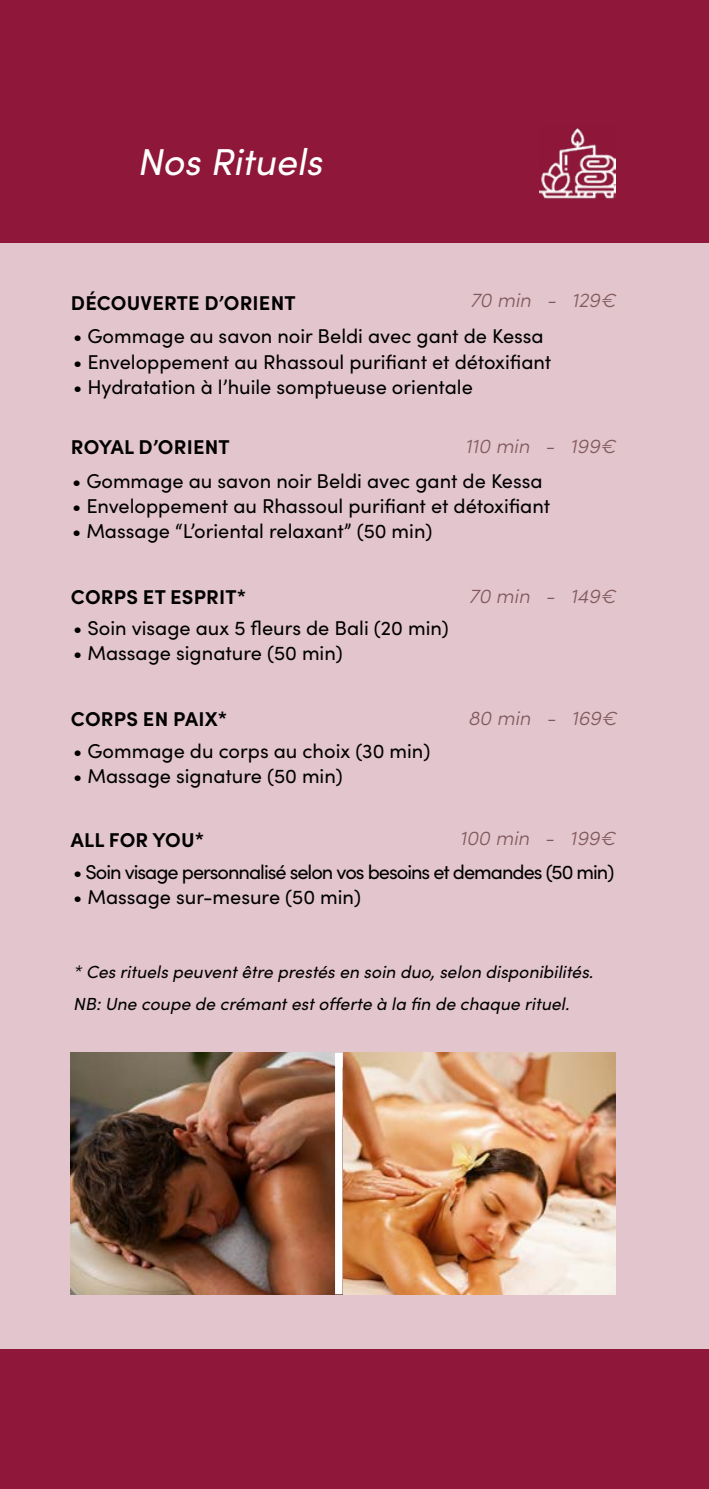
<style>
.page{position:relative;width:709px;height:1489px;background:#fff}
.page>*{position:absolute;margin:0;border:0;box-sizing:border-box;transform-origin:0 0}
.t1{font:italic 37.5px "Sofia Pro";color:#fff}
.t2{font:20px "Sofia Pro";color:#000}
.t3{font:700 20px "Sofia Pro";letter-spacing:.01em;color:#000}
.t4{font:20px "Sofia Pro";letter-spacing:-.05em;color:#000}
.t5{font:italic 300 20px "Sofia Pro";color:#7c6f67}
.t6{font:italic 17.5px/32px "Sofia Pro";color:#000}
</style>
<div class="page">
<div style="left:0;top:0;width:709px;height:1488px;background:#e3c5ce"></div>
<div style="left:0;top:0;width:709px;height:243px;background:#8f173a"></div>
<img style="left:540px;top:128px;width:75px;height:71px">
<img style="left:71px;top:1052px;width:544px;height:242px">
<div style="left:335px;top:1052px;width:7px;height:242px;background:#fff"></div>
<div style="left:0;top:1349px;width:709px;height:139px;background:#8f173a"></div>
<h1 class="t1" style="left:137px;top:134px;width:186px">Nos Rituels</h1>
<p class="t3" style="left:71px;top:287px;width:226px">DÉCOUVERTE D’ORIENT</p>
<p class="t5" style="left:470px;top:285px;width:147px">70 min - 129€</p>
<p class="t2" style="left:73px;top:322px;width:472px">• Gommage au savon noir Beldi avec gant de Kessa</p>
<p class="t2" style="left:73px;top:347px;width:479px">• Enveloppement au Rhassoul purifiant et détoxifiant</p>
<p class="t2" style="left:73px;top:372px;width:401px">• Hydratation à l’huile somptueuse orientale</p>
<p class="t3" style="left:71px;top:432px;width:160px">ROYAL D’ORIENT</p>
<p class="t5" style="left:465px;top:431px;width:152px">110 min - 199€</p>
<p class="t2" style="left:72px;top:466px;width:472px">• Gommage au savon noir Beldi avec gant de Kessa</p>
<p class="t2" style="left:72px;top:491px;width:479px">• Enveloppement au Rhassoul purifiant et détoxifiant</p>
<p class="t2" style="left:72px;top:516px;width:362px">• Massage “L’oriental relaxant” (50 min)</p>
<p class="t3" style="left:71px;top:581px;width:177px">CORPS ET ESPRIT*</p>
<p class="t2" style="left:73px;top:613px;width:377px">• Soin visage aux 5 fleurs de Bali (20 min)</p>
<p class="t2" style="left:73px;top:638px;width:271px">• Massage signature (50 min)</p>
<p class="t5" style="left:469px;top:581px;width:148px">70 min - 149€</p>
<p class="t3" style="left:71px;top:704px;width:158px">CORPS EN PAIX*</p>
<p class="t2" style="left:73px;top:736px;width:359px">• Gommage du corps au choix (30 min)</p>
<p class="t2" style="left:73px;top:761px;width:271px">• Massage signature (50 min)</p>
<p class="t3" style="left:71px;top:824px;width:135px">ALL FOR YOU*</p>
<p class="t5" style="left:468px;top:703px;width:150px">80 min - 169€</p>
<p class="t5" style="left:459px;top:823px;width:157px">100 min - 199€</p>
<p class="t4" style="left:73px;top:857px;width:543px">• Soin visage personnalisé selon vos besoins et demandes (50 min)</p>
<p class="t2" style="left:73px;top:882px;width:289px">• Massage sur-mesure (50 min)</p>
<p class="t6" style="left:73px;top:954px;width:521px">* Ces rituels peuvent être prestés en soin duo, selon disponibilités.<br>NB: Une coupe de crémant est offerte à la fin de chaque rituel.</p>
</div>
